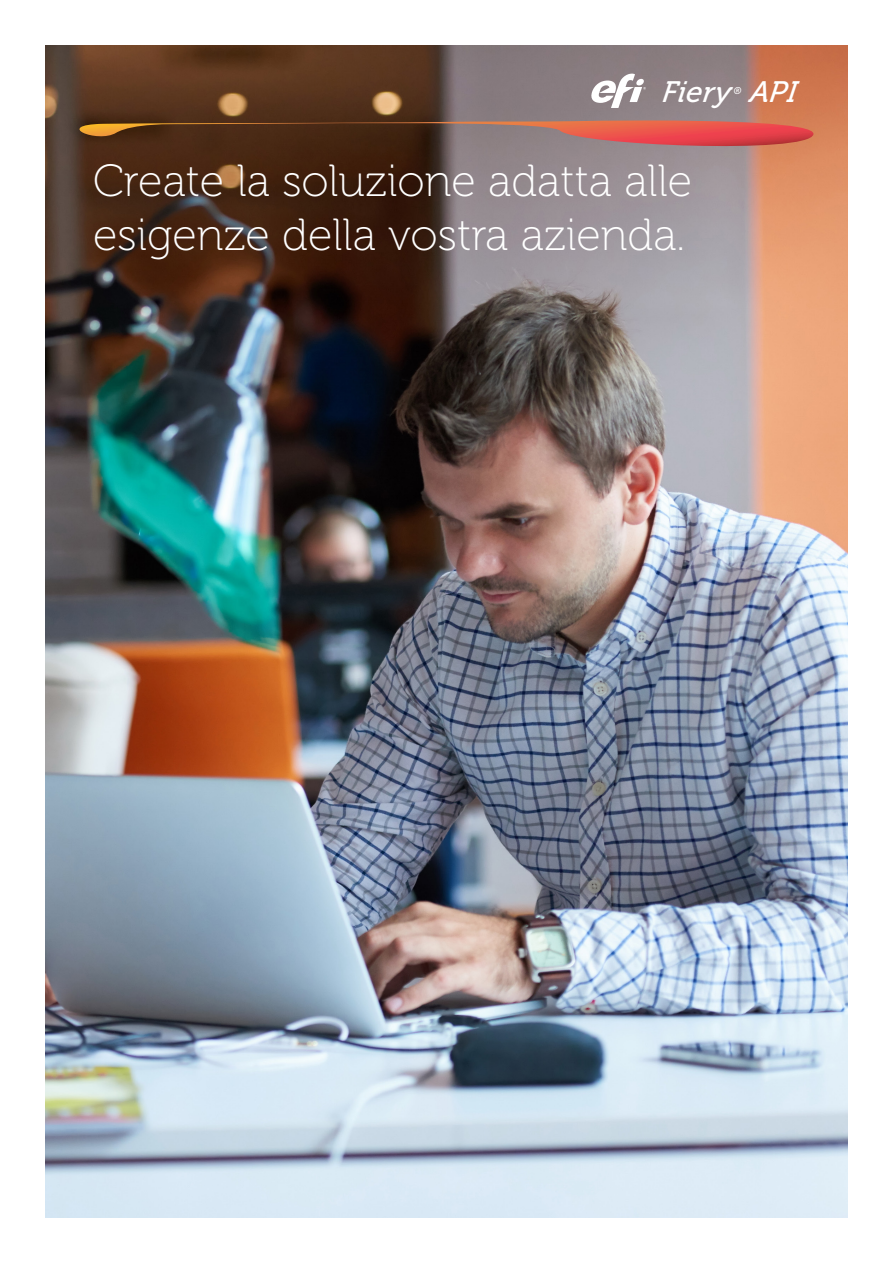
<style>
.page{position:relative;width:893px;height:1263px;background:#fff}
.page>*{position:absolute;margin:0;border:0;box-sizing:border-box;transform-origin:0 0}
.t1{font:45px/54px "Museo 100";color:#fff}
.t2{font:italic 29.55px "Museo 500";color:#fff}
.t3{font:italic 9.9px "Museo 500";color:#fff}
</style>
<div class="page">
<img style="left:45px;top:45px;width:803px;height:1173px">
<svg style="left:590px;top:74px;width:56px;height:34px"></svg>
<svg style="left:52px;top:119px;width:764px;height:36px"></svg>
<p class="t2" style="left:661px;top:76px;width:71px">Fiery</p>
<p class="t3" style="left:733px;top:85px;width:11px">®</p>
<p class="t2" style="left:749px;top:76px;width:49px">API</p>
<p class="t1" style="left:93px;top:154px;width:601px">Create la soluzione adatta alle esigenze della vostra azienda.</p>
</div>
